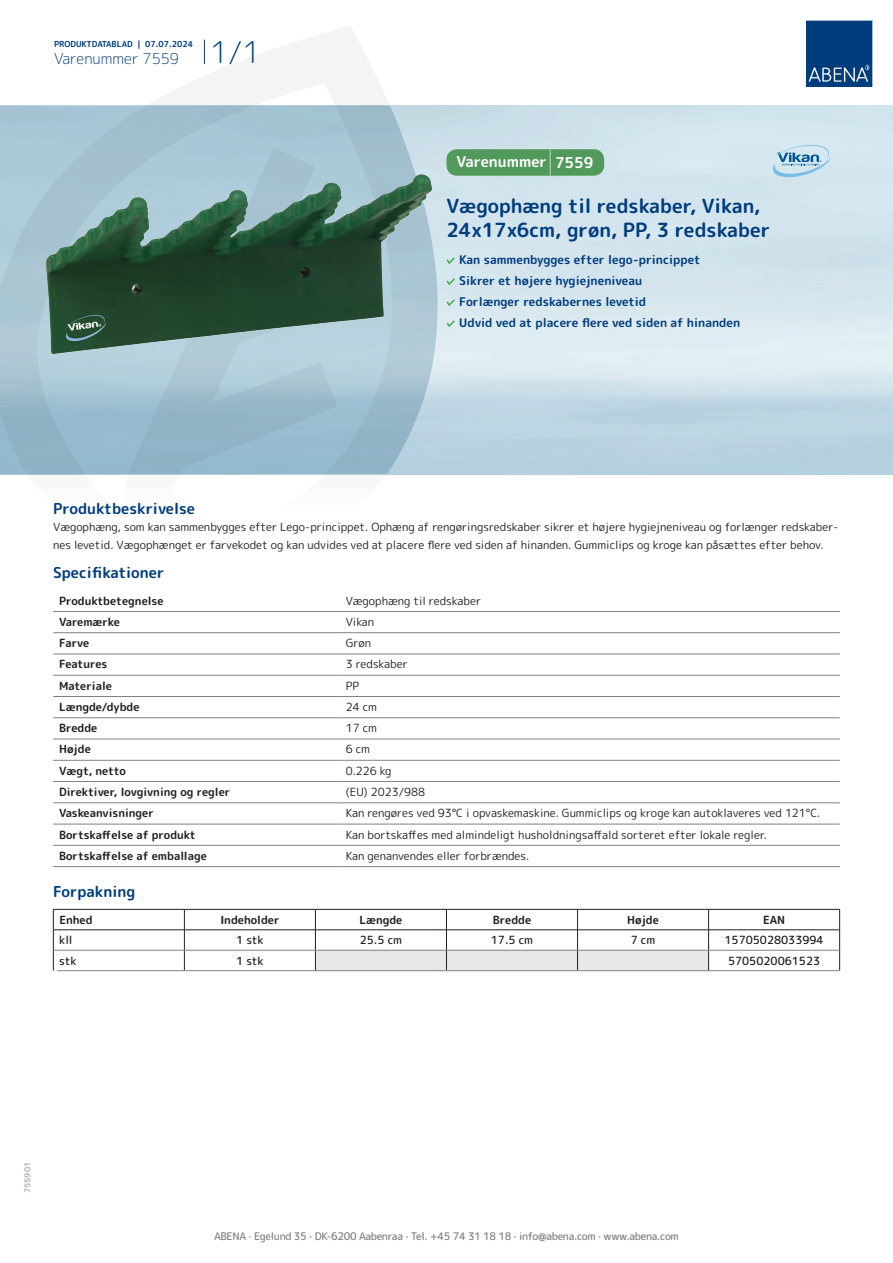
<style>
.page{position:relative;width:893px;height:1263px;background:#fff}
.page>*{position:absolute;margin:0;border:0;box-sizing:border-box;transform-origin:0 0}
.t1{font:700 19.5px/24px "Rounded Mplus 1 c";color:#013d7d}
.t2{font:700 15px "Rounded Mplus 1 c";color:#013d7d}
.t3{font:300 15px "Rounded Mplus 1 c";color:#013d7d}
.t4{font:700 15px "Rounded Mplus 1 c";color:#fff}
.t5{font:700 12px/21px "Rounded Mplus 1 c";color:#013d7d}
.t6{font:11.25px/18px "Rounded Mplus 1 c";color:#231f20}
.t7{font:700 11.25px "Rounded Mplus 1 c";color:#231f20}
.t8{font:500 11.25px "Rounded Mplus 1 c";color:#231f20}
.t9{font:500 10.5px "Rounded Mplus 1 c";letter-spacing:-.03em;color:#808285}
.t10{font:700 10.5px "Rounded Mplus 1 c";color:#fff}
.t11{font:700 8.25px "Rounded Mplus 1 c";color:#013d7d}
.t12{font:700 8.25px "Rounded Mplus 1 c";color:#b2b3b7}
.s1{font-size:30px}
.s2{font-size:25.5px}
</style>
<div class="page">
<svg style="left:0;top:26px;width:439px;height:449px"></svg>
<svg style="left:0;top:106px;width:438px;height:368px;background:#a4c2d1"></svg>
<svg style="left:204px;top:40px;width:1px;height:24px"></svg>
<svg style="left:806px;top:20px;width:67px;height:67px;background:#144b86"></svg>
<img style="left:47px;top:174px;width:384px;height:180px">
<hr style="left:53px;top:611px;width:287px;height:1px;background:#808285">
<hr style="left:340px;top:611px;width:500px;height:1px;background:#808285">
<hr style="left:53px;top:632px;width:287px;height:1px;background:#808285">
<hr style="left:340px;top:632px;width:500px;height:1px;background:#808285">
<hr style="left:53px;top:654px;width:287px;height:1px;background:#808285">
<hr style="left:340px;top:654px;width:500px;height:1px;background:#808285">
<hr style="left:53px;top:675px;width:287px;height:1px;background:#808285">
<hr style="left:340px;top:675px;width:500px;height:1px;background:#808285">
<hr style="left:53px;top:696px;width:287px;height:1px;background:#808285">
<hr style="left:340px;top:696px;width:500px;height:1px;background:#808285">
<hr style="left:53px;top:717px;width:287px;height:1px;background:#808285">
<hr style="left:340px;top:717px;width:500px;height:1px;background:#808285">
<hr style="left:53px;top:739px;width:287px;height:1px;background:#808285">
<hr style="left:340px;top:739px;width:500px;height:1px;background:#808285">
<hr style="left:53px;top:760px;width:287px;height:1px;background:#808285">
<hr style="left:340px;top:760px;width:500px;height:1px;background:#808285">
<hr style="left:53px;top:781px;width:287px;height:1px;background:#808285">
<hr style="left:340px;top:781px;width:500px;height:1px;background:#808285">
<hr style="left:53px;top:802px;width:287px;height:1px;background:#808285">
<hr style="left:340px;top:802px;width:500px;height:1px;background:#808285">
<hr style="left:53px;top:824px;width:287px;height:1px;background:#808285">
<hr style="left:340px;top:824px;width:500px;height:1px;background:#808285">
<hr style="left:53px;top:845px;width:287px;height:1px;background:#808285">
<hr style="left:340px;top:845px;width:500px;height:1px;background:#808285">
<hr style="left:53px;top:866px;width:287px;height:1px;background:#808285">
<hr style="left:340px;top:866px;width:500px;height:1px;background:#808285">
<hr style="left:53px;top:909px;width:131px;height:1px;background:#231f20">
<hr style="left:184px;top:909px;width:131px;height:1px;background:#231f20">
<hr style="left:709px;top:909px;width:131px;height:1px;background:#231f20">
<hr style="left:53px;top:929px;width:131px;height:1px;background:#231f20">
<hr style="left:184px;top:929px;width:131px;height:1px;background:#231f20">
<hr style="left:709px;top:929px;width:131px;height:1px;background:#231f20">
<svg style="left:53px;top:909px;width:1px;height:61px"></svg>
<svg style="left:184px;top:909px;width:1px;height:61px"></svg>
<svg style="left:315px;top:909px;width:394px;height:61px"></svg>
<svg style="left:839px;top:909px;width:1px;height:61px"></svg>
<hr style="left:54px;top:950px;width:130px;height:1px;background:#808285">
<hr style="left:184px;top:950px;width:131px;height:1px;background:#808285">
<hr style="left:315px;top:950px;width:131px;height:1px;background:#808285">
<hr style="left:446px;top:950px;width:131px;height:1px;background:#808285">
<hr style="left:577px;top:950px;width:132px;height:1px;background:#808285">
<hr style="left:709px;top:950px;width:130px;height:1px;background:#808285">
<hr style="left:53px;top:970px;width:131px;height:1px;background:#808285">
<hr style="left:184px;top:970px;width:131px;height:1px;background:#808285">
<hr style="left:315px;top:970px;width:131px;height:1px;background:#808285">
<hr style="left:446px;top:970px;width:131px;height:1px;background:#808285">
<hr style="left:577px;top:970px;width:132px;height:1px;background:#808285">
<hr style="left:709px;top:970px;width:131px;height:1px;background:#808285">
<svg style="left:446px;top:257px;width:9px;height:7px"></svg>
<svg style="left:446px;top:278px;width:9px;height:7px"></svg>
<svg style="left:446px;top:299px;width:9px;height:7px"></svg>
<svg style="left:446px;top:320px;width:9px;height:7px"></svg>
<div style="left:446px;top:149px;width:158px;height:27px;background:#52995c;border-radius:10px"></div>
<svg style="left:772px;top:145px;width:59px;height:32px;background:#b1d1e4"></svg>
<p class="t11" style="left:54px;top:38px;width:141px">PRODUKTDATABLAD | 07.07.2024</p>
<h2 class="t3" style="left:54px;top:48px;width:208px">Varenummer 7559 <span class="s1">1/1</span></h2>
<h2 class="t4" style="left:457px;top:151px;width:138px">Varenummer <span class="s2">|</span> 7559</h2>
<h1 class="t1" style="left:446px;top:194px;width:325px">Vægophæng til redskaber, Vikan,<br>24x17x6cm, grøn, PP, 3 redskaber</h1>
<p class="t5" style="left:459px;top:249px;width:282px">Kan sammenbygges efter lego-princippet<br>Sikrer et højere hygiejneniveau<br>Forlænger redskabernes levetid<br>Udvid ved at placere flere ved siden af hinanden</p>
<h2 class="t2" style="left:53px;top:498px;width:143px">Produktbeskrivelse</h2>
<p class="t6" style="left:53px;top:517px;width:787px">Vægophæng, som kan sammenbygges efter Lego-princippet. Ophæng af rengøringsredskaber sikrer et højere hygiejneniveau og forlænger redskaber&shy;nes levetid. Vægophænget er farvekodet og kan udvides ved at placere flere ved siden af hinanden. Gummiclips og kroge kan påsættes efter behov.</p>
<h2 class="t2" style="left:53px;top:562px;width:113px">Specifikationer</h2>
<p class="t7" style="left:59px;top:592px;width:106px">Produktbetegnelse</p>
<p class="t6" style="left:346px;top:591px;width:137px">Vægophæng til redskaber</p>
<p class="t7" style="left:59px;top:614px;width:62px">Varemærke</p>
<p class="t6" style="left:346px;top:613px;width:30px">Vikan</p>
<p class="t7" style="left:59px;top:635px;width:32px">Farve</p>
<p class="t6" style="left:346px;top:634px;width:27px">Grøn</p>
<p class="t7" style="left:59px;top:656px;width:50px">Features</p>
<p class="t6" style="left:346px;top:655px;width:64px">3 redskaber</p>
<p class="t7" style="left:59px;top:678px;width:54px">Materiale</p>
<p class="t6" style="left:346px;top:676px;width:15px">PP</p>
<p class="t7" style="left:59px;top:699px;width:82px">Længde/dybde</p>
<p class="t6" style="left:346px;top:698px;width:33px">24 cm</p>
<p class="t7" style="left:59px;top:720px;width:40px">Bredde</p>
<p class="t6" style="left:346px;top:719px;width:33px">17 cm</p>
<p class="t7" style="left:59px;top:741px;width:33px">Højde</p>
<p class="t6" style="left:346px;top:740px;width:26px">6 cm</p>
<p class="t7" style="left:59px;top:763px;width:68px">Vægt, netto</p>
<p class="t6" style="left:346px;top:762px;width:47px">0.226 kg</p>
<p class="t7" style="left:59px;top:784px;width:173px">Direktiver, lovgivning og regler</p>
<p class="t6" style="left:346px;top:783px;width:81px">(EU) 2023/988</p>
<p class="t7" style="left:59px;top:805px;width:96px">Vaskeanvisninger</p>
<p class="t6" style="left:346px;top:804px;width:476px">Kan rengøres ved 93°C i opvaskemaskine. Gummiclips og kroge kan autoklaveres ved 121°C.</p>
<p class="t7" style="left:59px;top:826px;width:138px">Bortskaffelse af produkt</p>
<p class="t6" style="left:346px;top:825px;width:423px">Kan bortskaffes med almindeligt husholdningsaffald sorteret efter lokale regler.</p>
<p class="t7" style="left:59px;top:848px;width:149px">Bortskaffelse af emballage</p>
<p class="t6" style="left:346px;top:847px;width:185px">Kan genanvendes eller forbrændes.</p>
<h2 class="t2" style="left:53px;top:881px;width:84px">Forpakning</h2>
<p class="t7" style="left:59px;top:912px;width:35px">Enhed</p>
<p class="t7" style="left:220px;top:912px;width:61px">Indeholder</p>
<p class="t7" style="left:359px;top:912px;width:44px">Længde</p>
<p class="t7" style="left:493px;top:912px;width:40px">Bredde</p>
<p class="t7" style="left:627px;top:912px;width:33px">Højde</p>
<p class="t7" style="left:763px;top:912px;width:24px">EAN</p>
<p class="t8" style="left:59px;top:932px;width:15px">kll</p>
<p class="t8" style="left:236px;top:932px;width:29px">1 stk</p>
<p class="t8" style="left:360px;top:932px;width:44px">25.5 cm</p>
<p class="t8" style="left:491px;top:932px;width:44px">17.5 cm</p>
<p class="t8" style="left:631px;top:932px;width:26px">7 cm</p>
<p class="t8" style="left:724px;top:932px;width:101px">15705028033994</p>
<p class="t8" style="left:59px;top:952px;width:19px">stk</p>
<p class="t8" style="left:236px;top:952px;width:29px">1 stk</p>
<p class="t8" style="left:728px;top:952px;width:94px">5705020061523</p>
<p class="t10" style="left:53px;top:966px;width:7px">*</p>
<p class="t12" style="left:22px;top:1193px;width:33px;rotate:-90deg">755901</p>
<p class="t9" style="left:214px;top:1229px;width:466px">ABENA · Egelund 35 · DK-6200 Aabenraa · Tel. +45 74 31 18 18 · info@abena.com · www.abena.com</p>
</div>
